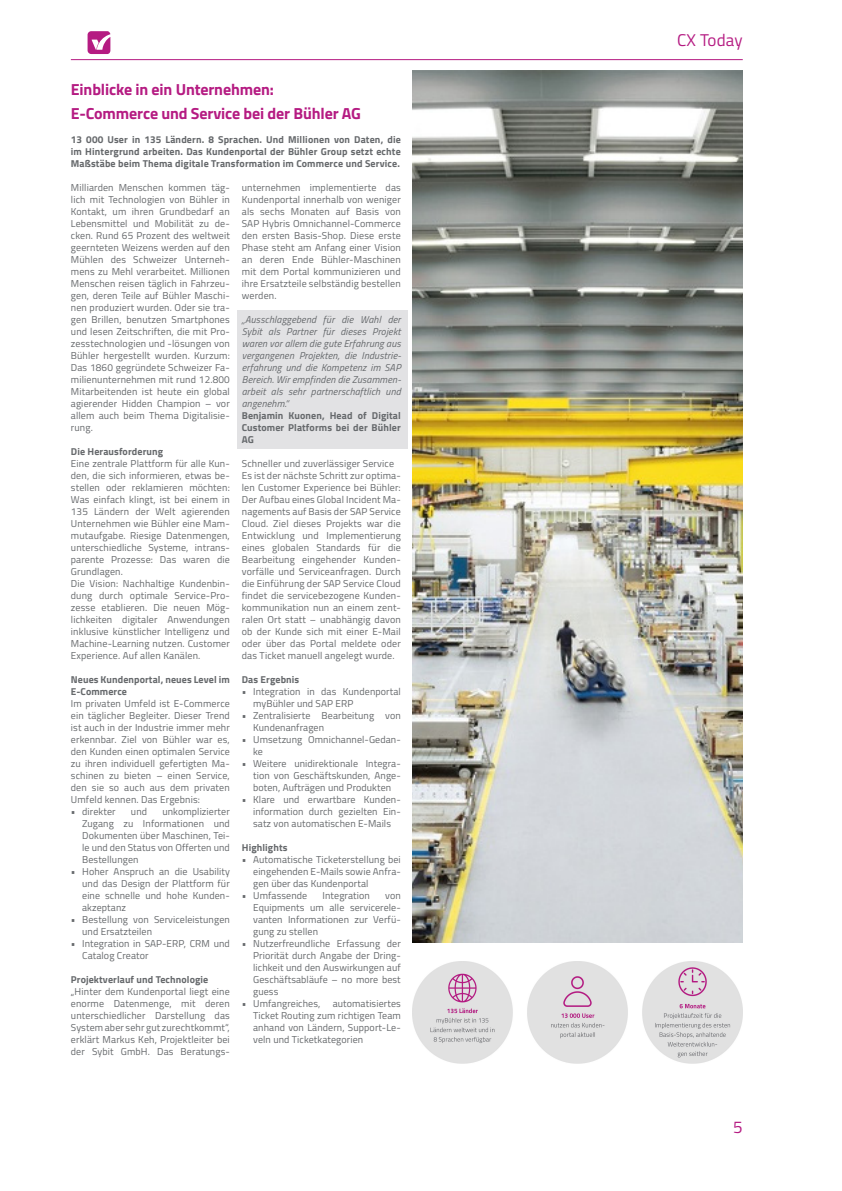
<style>
.page{position:relative;width:842px;height:1191px;background:#fff}
.page>*{position:absolute;margin:0;border:0;box-sizing:border-box;transform-origin:0 0}
.t1{font:17px "Titillium Web";letter-spacing:.01em;color:#b51b82}
.t2{font:700 16px/24px "Titillium Web";letter-spacing:-.01em;color:#b51b82}
.t3{font:10px/12px "Titillium Web";letter-spacing:.015em;color:#66696c;text-align:justify}
.t4{font:700 10px/12px "Titillium Web";letter-spacing:.01em;color:#66696c;text-align:justify}
.t5{font:italic 10px/12px "Titillium Web";letter-spacing:.015em;color:#66696c;text-align:justify}
</style>
<div class="page">
<hr style="left:71px;top:59px;width:672px;height:1px;background:#b51b82">
<svg style="left:88px;top:31px;width:22px;height:23px"></svg>
<div style="left:237px;top:310px;width:171px;height:138px;background:#e2e2e4"></div>
<img style="left:413px;top:71px;width:330px;height:872px">
<img style="left:413px;top:962px;width:330px;height:101px">
<h2 class="t2" style="left:71px;top:76px;width:292px">Einblicke in ein Unternehmen:<br>E-Commerce und Service bei der Bühler AG</h2>
<p class="t4" style="left:71px;top:133px;width:331px">13 000 User in 135 Ländern. 8 Sprachen. Und Millionen von Daten, die im Hintergrund arbeiten. Das Kundenportal der Bühler Group setzt echte Maßstäbe beim Thema digitale Transformation im Commerce und Service.</p>
<p class="t3" style="left:71px;top:181px;width:160px">Milliarden Menschen kommen täg&shy;lich mit Technologien von Bühler in Kontakt, um ihren Grundbedarf an Lebensmittel und Mobilität zu de&shy;cken. Rund 65 Prozent des weltweit geernteten Weizens werden auf den Mühlen des Schweizer Unterneh&shy;mens zu Mehl verarbeitet. Millionen Menschen reisen täglich in Fahrzeu&shy;gen, deren Teile auf Bühler Maschi&shy;nen produziert wurden. Oder sie tra&shy;gen Brillen, benutzen Smartphones und lesen Zeitschriften, die mit Pro&shy;zesstechnologien und -lösungen von Bühler hergestellt wurden. Kurzum:<br>Das 1860 gegründete Schweizer Fa&shy;milienunternehmen mit rund 12.800<br>Mitarbeitenden ist heute ein global agierender Hidden Champion – vor allem auch beim Thema Digitalisie&shy;rung.</p>
<p class="t4" style="left:71px;top:445px;width:94px">Die Herausforderung</p>
<p class="t3" style="left:71px;top:457px;width:160px;text-align:left">Eine zentrale Plattform für alle Kun&shy;den, die sich informieren, etwas be&shy;stellen oder reklamieren möchten:<br>Was einfach klingt, ist bei einem in 135 Ländern der Welt agierenden Unternehmen wie Bühler eine Mam&shy;mutaufgabe. Riesige Datenmengen, unterschiedliche Systeme, intrans&shy;parente Prozesse: Das waren die Grundlagen.<br>Die Vision: Nachhaltige Kundenbin&shy;dung durch optimale Service-Pro&shy;zesse etablieren. Die neuen Mög&shy;lichkeiten digitaler Anwendungen inklusive künstlicher Intelligenz und Machine-Learning nutzen. Customer Experience. Auf allen Kanälen.</p>
<p class="t4" style="left:71px;top:673px;width:160px">Neues Kundenportal, neues Level im<br>E-Commerce</p>
<p class="t3" style="left:71px;top:697px;width:160px">Im privaten Umfeld ist E-Commerce ein täglicher Begleiter. Dieser Trend ist auch in der Industrie immer mehr erkennbar. Ziel von Bühler war es, den Kunden einen optimalen Service zu ihren individuell gefertigten Ma&shy;schinen zu bieten – einen Service, den sie so auch aus dem privaten Umfeld kennen. Das Ergebnis:</p>
<p class="t3" style="left:71px;top:805px;width:46px">• direkter</p>
<p class="t3" style="left:131px;top:805px;width:18px">und</p>
<p class="t3" style="left:82px;top:805px;width:149px;text-indent:80px">unkomplizierter Zugang zu Informationen und Dokumenten über Maschinen, Tei&shy;le und den Status von Offerten und Bestellungen</p>
<p class="t3" style="left:82px;top:865px;width:149px;text-indent:-11px">• Hoher Anspruch an die Usability und das Design der Plattform für eine schnelle und hohe Kunden&shy;akzeptanz</p>
<p class="t3" style="left:82px;top:913px;width:149px;text-indent:-11px">• Bestellung von Serviceleistungen und Ersatzteilen</p>
<p class="t3" style="left:82px;top:937px;width:149px;text-indent:-11px">• Integration in SAP-ERP, CRM und<br>Catalog Creator</p>
<p class="t4" style="left:71px;top:973px;width:139px">Projektverlauf und Technologie</p>
<p class="t3" style="left:71px;top:985px;width:160px">„Hinter dem Kundenportal liegt eine enorme Datenmenge, mit deren unterschiedlicher Darstellung das System aber sehr gut zurechtkommt“, erklärt Markus Keh, Projektleiter bei der Sybit GmbH. Das Beratungs-</p>
<p class="t3" style="left:242px;top:181px;width:160px">unternehmen implementierte das Kundenportal innerhalb von weniger als sechs Monaten auf Basis von SAP Hybris Omnichannel-Commerce den ersten Basis-Shop. Diese erste Phase steht am Anfang einer Vision an deren Ende Bühler-Maschinen mit dem Portal kommunizieren und ihre Ersatzteile selbständig bestellen werden.</p>
<p class="t5" style="left:242px;top:313px;width:160px">„Ausschlaggebend für die Wahl der Sybit als Partner für dieses Projekt waren vor allem die gute Erfahrung aus vergangenen Projekten, die Industrie&shy;erfahrung und die Kompetenz im SAP Bereich. Wir empfinden die Zusammen&shy;arbeit als sehr partnerschaftlich und angenehm.“</p>
<p class="t4" style="left:242px;top:409px;width:160px">Benjamin Kuonen, Head of Digital Customer Platforms bei der Bühler AG</p>
<p class="t3" style="left:242px;top:457px;width:160px;text-align:left">Schneller und zuverlässiger Service Es ist der nächste Schritt zur optima&shy;len Customer Experience bei Bühler:<br>Der Aufbau eines Global Incident Ma&shy;nagements auf Basis der SAP Service Cloud. Ziel dieses Projekts war die Entwicklung und Implementierung eines globalen Standards für die Bearbeitung eingehender Kunden&shy;vorfälle und Serviceanfragen. Durch die Einführung der SAP Service Cloud findet die servicebezogene Kunden&shy;kommunikation nun an einem zent&shy;ralen Ort statt – unabhängig davon ob der Kunde sich mit einer E-Mail oder über das Portal meldete oder das Ticket manuell angelegt wurde.</p>
<p class="t4" style="left:242px;top:673px;width:59px">Das Ergebnis</p>
<p class="t3" style="left:253px;top:685px;width:149px;text-indent:-11px">• Integration in das Kundenportal myBühler und SAP ERP</p>
<p class="t3" style="left:253px;top:709px;width:149px;text-indent:-11px">• Zentralisierte Bearbeitung von<br>Kundenanfragen</p>
<p class="t3" style="left:253px;top:733px;width:149px;text-indent:-11px">• Umsetzung Omnichannel-Gedan&shy;ke</p>
<p class="t3" style="left:253px;top:757px;width:149px;text-indent:-11px">• Weitere unidirektionale Integra&shy;tion von Geschäftskunden, Ange&shy;boten, Aufträgen und Produkten</p>
<p class="t3" style="left:253px;top:793px;width:149px;text-indent:-11px">• Klare und erwartbare Kunden&shy;information durch gezielten Ein&shy;satz von automatischen E-Mails</p>
<p class="t4" style="left:242px;top:841px;width:47px">Highlights</p>
<p class="t3" style="left:253px;top:853px;width:149px;text-indent:-11px">• Automatische Ticketerstellung bei eingehenden E-Mails sowie Anfra&shy;gen über das Kundenportal</p>
<p class="t3" style="left:242px;top:889px;width:67px">• Umfassende</p>
<p class="t3" style="left:323px;top:889px;width:49px">Integration</p>
<p class="t3" style="left:253px;top:889px;width:149px;text-indent:132px">von Equipments um alle servicerele&shy;vanten Informationen zur Verfü&shy;gung zu stellen</p>
<p class="t3" style="left:253px;top:937px;width:149px;text-indent:-11px">• Nutzerfreundliche Erfassung der Priorität durch Angabe der Dring&shy;lichkeit und den Auswirkungen auf Geschäftsabläufe – no more best guess</p>
<p class="t3" style="left:253px;top:997px;width:149px;text-indent:-11px">• Umfangreiches, automatisiertes Ticket Routing zum richtigen Team anhand von Ländern, Support-Le&shy;veln und Ticketkategorien</p>
<h1 class="t1" style="left:677px;top:27px;width:67px">CX Today</h1>
<h1 class="t1" style="left:733px;top:1114px;width:11px">5</h1>
</div>
